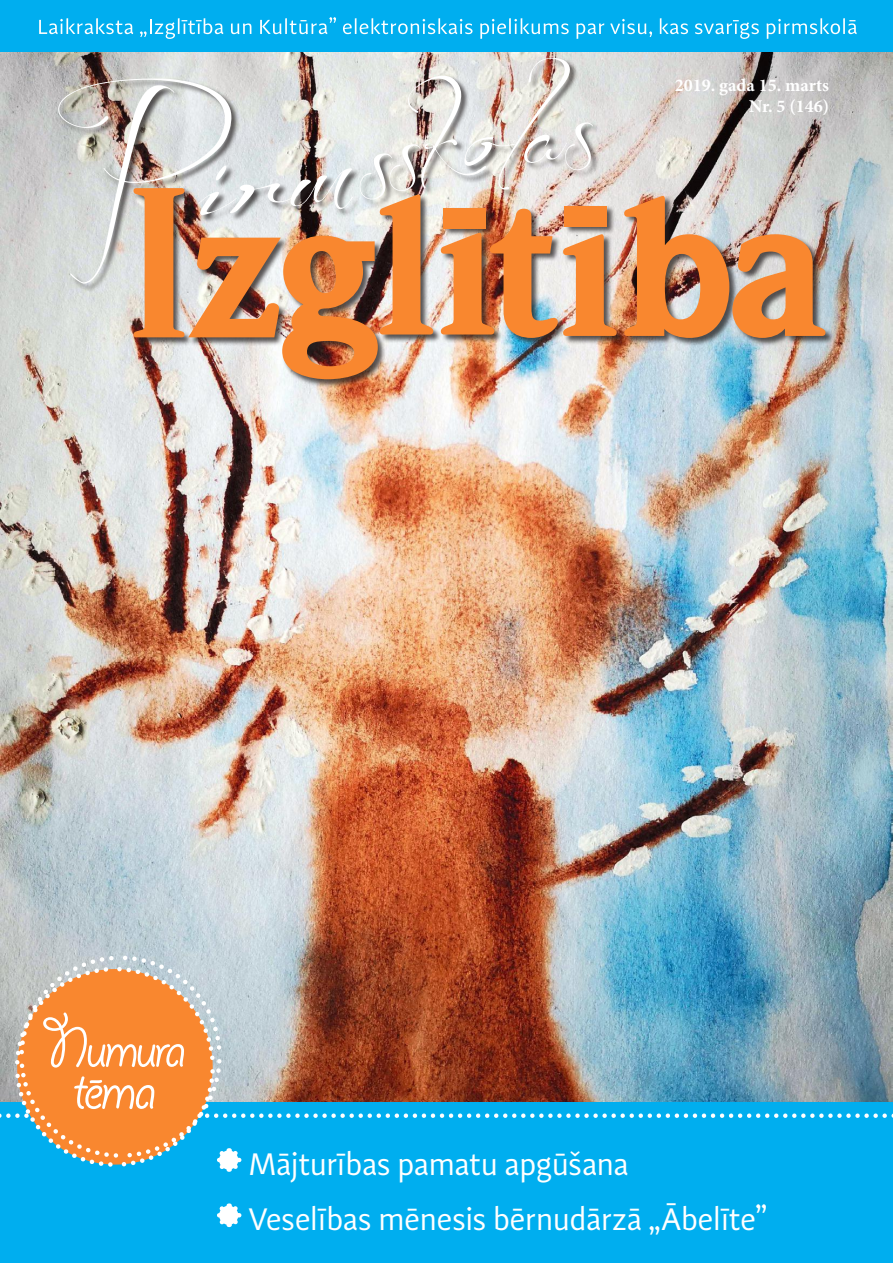
<style>
.page{position:relative;width:893px;height:1263px;background:#fff}
.page>*{position:absolute;margin:0;border:0;box-sizing:border-box;transform-origin:0 0}
.t1{font:67.5px "Giddyup Std";color:#fff}
.t2{font:64.5px "Giddyup Std";letter-spacing:-.055em;color:#fff}
.t3{font:32.25px "Adagio Sans";letter-spacing:-.025em;color:#fff;scale:.95 1}
.t4{font:700 18px/21.6px "Minion Pro";color:#fff;text-align:right}
</style>
<div class="page">
<img style="left:0;top:51px;width:893px;height:900px">
<div style="left:0;top:0;width:893px;height:51px;background:#00aeef"></div>
<div style="left:0;top:1103px;width:893px;height:160px;background:#00aeef"></div>
<div style="left:133px;top:188px;width:701px;height:200px;background:#241f1f;opacity:.75"></div>
<img style="left:58px;top:58px;width:559px;height:321px">
<img style="left:624px;top:196px;width:201px;height:142px">
<div style="left:443px;top:208px;width:43px;height:21px;background:#f9872f"></div>
<div style="left:564px;top:206px;width:43px;height:21px;background:#f9872f"></div>
<svg style="left:39px;top:18px;width:94px;height:16px"></svg>
<svg style="left:140px;top:18px;width:83px;height:21px"></svg>
<svg style="left:231px;top:23px;width:20px;height:11px"></svg>
<svg style="left:260px;top:17px;width:76px;height:17px"></svg>
<svg style="left:343px;top:18px;width:129px;height:16px"></svg>
<svg style="left:480px;top:18px;width:89px;height:21px"></svg>
<svg style="left:576px;top:23px;width:28px;height:16px"></svg>
<svg style="left:610px;top:19px;width:42px;height:18px"></svg>
<svg style="left:660px;top:18px;width:28px;height:16px"></svg>
<svg style="left:695px;top:20px;width:64px;height:19px"></svg>
<svg style="left:766px;top:18px;width:91px;height:21px"></svg>
<svg style="left:217px;top:1203px;width:25px;height:25px"></svg>
<img style="left:0;top:951px;width:893px;height:221px">
<p class="t4" style="left:675px;top:74px;width:156px">2019. gada 15. marts<br>Nr. 5 (146)</p>
<h2 class="t2" style="left:43px;top:1012px;width:145px">Numura</h2>
<h1 class="t1" style="left:73px;top:1051px;width:86px">tema</h1>
<p class="t3" style="left:249px;top:1144px;width:402px">Mājturības pamatu apgūšana</p>
<p class="t3" style="left:249px;top:1199px;width:548px">Veselības mēnesis bērnudārzā „Ābelīte”</p>
</div>
